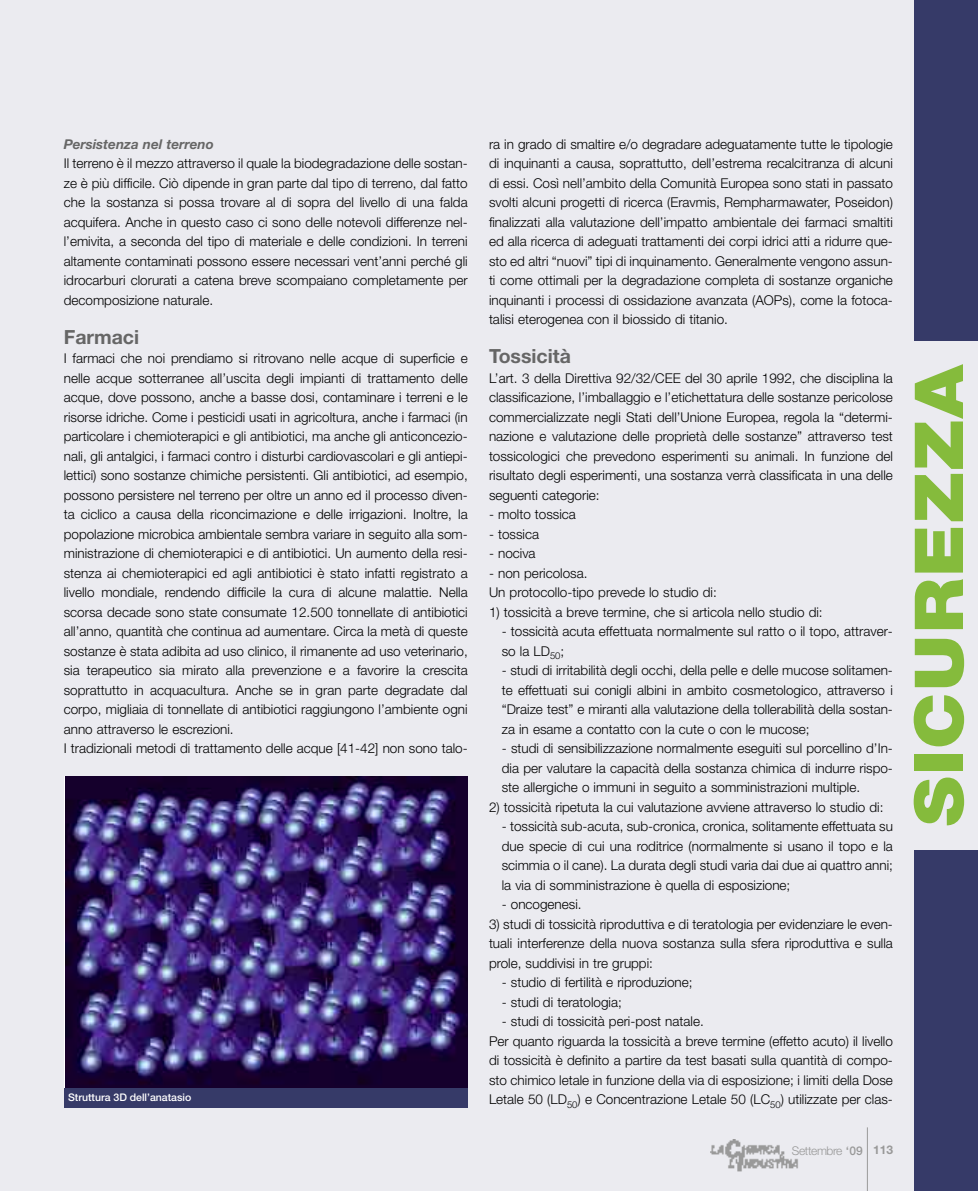
<style>
.page{position:relative;width:978px;height:1191px;background:#ebebf0}
.page>*{position:absolute;margin:0;border:0;box-sizing:border-box;transform-origin:0 0}
.t1{font:900 67.5px "Helvetica Neue";letter-spacing:.02em;color:#85bb3c;scale:1.1 1}
.t2{font:700 19.5px "Helvetica Neue";color:#666}
.t3{font:300 13.5px/19.5px "Helvetica Neue";color:#000;text-align:justify}
.t4{font:italic 700 13.5px "Helvetica Neue";color:#666}
.t5{font:300 12px "Helvetica Neue";letter-spacing:-.035em;color:#999}
.t6{font:500 10.5px "Helvetica Neue";color:#fff}
.s1{font-weight:500}
.s2{font-weight:700}
</style>
<div class="page">
<div style="left:914px;top:0;width:64px;height:340px;background:#363a68"></div>
<div style="left:914px;top:850px;width:64px;height:341px;background:#363a68"></div>
<hr style="left:867px;top:1127px;width:1px;height:64px;background:#999">
<img style="left:711px;top:1139px;width:87px;height:33px">
<img style="left:65px;top:776px;width:403px;height:313px">
<div style="left:64px;top:1089px;width:404px;height:19px;background:#363a68"></div>
<p class="t4" style="left:64px;top:139px;width:151px">Persistenza nel terreno</p>
<p class="t3" style="left:64px;top:155px;width:405px">Il terreno è il mezzo attraverso il quale la biodegradazione delle sostan&shy;ze è più difficile. Ciò dipende in gran parte dal tipo di terreno, dal fatto che la sostanza si possa trovare al di sopra del livello di una falda acquifera. Anche in questo caso ci sono delle notevoli differenze nel&shy;l’emivita, a seconda del tipo di materiale e delle condizioni. In terreni altamente contaminati possono essere necessari vent’anni perché gli idrocarburi clorurati a catena breve scompaiano completamente per decomposizione naturale.</p>
<h2 class="t2" style="left:64px;top:330px;width:77px">Farmaci</h2>
<p class="t3" style="left:64px;top:350px;width:405px;text-align:left">I farmaci che noi prendiamo si ritrovano nelle acque di superficie e nelle acque sotterranee all’uscita degli impianti di trattamento delle acque, dove possono, anche a basse dosi, contaminare i terreni e le risorse idriche. Come i pesticidi usati in agricoltura, anche i farmaci (in particolare i chemioterapici e gli antibiotici, ma anche gli anticoncezio&shy;nali, gli antalgici, i farmaci contro i disturbi cardiovascolari e gli antiepi&shy;lettici) sono sostanze chimiche persistenti. Gli antibiotici, ad esempio, possono persistere nel terreno per oltre un anno ed il processo diven&shy;ta ciclico a causa della riconcimazione e delle irrigazioni. Inoltre, la popolazione microbica ambientale sembra variare in seguito alla som&shy;ministrazione di chemioterapici e di antibiotici. Un aumento della resi&shy;stenza ai chemioterapici ed agli antibiotici è stato infatti registrato a livello mondiale, rendendo difficile la cura di alcune malattie. Nella scorsa decade sono state consumate 12.500 tonnellate di antibiotici all’anno, quantità che continua ad aumentare. Circa la metà di queste sostanze è stata adibita ad uso clinico, il rimanente ad uso veterinario, sia terapeutico sia mirato alla prevenzione e a favorire la crescita soprattutto in acquacultura. Anche se in gran parte degradate dal corpo, migliaia di tonnellate di antibiotici raggiungono l’ambiente ogni anno attraverso le escrezioni.<br>I tradizionali metodi di trattamento delle acque [41-42] non sono talo-</p>
<p class="t6" style="left:68px;top:1093px;width:125px">Struttura 3D dell’anatasio</p>
<p class="t3" style="left:489px;top:135px;width:405px">ra in grado di smaltire e/o degradare adeguatamente tutte le tipologie di inquinanti a causa, soprattutto, dell’estrema recalcitranza di alcuni di essi. Così nell’ambito della Comunità Europea sono stati in passato svolti alcuni progetti di ricerca (Eravmis, Rempharmawater, Poseidon) finalizzati alla valutazione dell’impatto ambientale dei farmaci smaltiti ed alla ricerca di adeguati trattamenti dei corpi idrici atti a ridurre que&shy;sto ed altri “nuovi” tipi di inquinamento. Generalmente vengono assun&shy;ti come ottimali per la degradazione completa di sostanze organiche inquinanti i processi di ossidazione avanzata (AOPs), come la fotoca&shy;talisi eterogenea con il biossido di titanio.</p>
<h2 class="t2" style="left:489px;top:349px;width:83px">Tossicità</h2>
<p class="t3" style="left:489px;top:369px;width:405px">L’art. 3 della Direttiva 92/32/CEE del 30 aprile 1992, che disciplina la classificazione, l’imballaggio e l’etichettatura delle sostanze pericolose commercializzate negli Stati dell’Unione Europea, regola la “determi&shy;nazione e valutazione delle proprietà delle sostanze” attraverso test tossicologici che prevedono esperimenti su animali. In funzione del risultato degli esperimenti, una sostanza verrà classificata in una delle seguenti categorie:</p>
<p class="t3" style="left:489px;top:506px;width:88px">- molto tossica</p>
<p class="t3" style="left:489px;top:525px;width:52px">- tossica</p>
<p class="t3" style="left:489px;top:545px;width:48px">- nociva</p>
<p class="t3" style="left:489px;top:564px;width:229px">- non pericolosa.<br>Un protocollo-tipo prevede lo studio di:</p>
<p class="t3" style="left:489px;top:603px;width:335px">1) tossicità a breve termine, che si articola nello studio di:</p>
<p class="t3" style="left:502px;top:623px;width:393px">- tossicità acuta effettuata normalmente sul ratto o il topo, attraver&shy;so la LD<sub>50</sub>;</p>
<p class="t3" style="left:502px;top:662px;width:393px">- studi di irritabilità degli occhi, della pelle e delle mucose solitamen&shy;te effettuati sui conigli albini in ambito cosmetologico, attraverso i “Draize test” e miranti alla valutazione della tollerabilità della sostan&shy;za in esame a contatto con la cute o con le mucose;</p>
<p class="t3" style="left:502px;top:740px;width:393px">- studi di sensibilizzazione normalmente eseguiti sul porcellino d’In&shy;dia per valutare la capacità della sostanza chimica di indurre rispo&shy;ste allergiche o immuni in seguito a somministrazioni multiple.</p>
<p class="t3" style="left:489px;top:798px;width:396px">2) tossicità ripetuta la cui valutazione avviene attraverso lo studio di:</p>
<p class="t3" style="left:502px;top:818px;width:393px">- tossicità sub-acuta, sub-cronica, cronica, solitamente effettuata su due specie di cui una roditrice (normalmente si usano il topo e la scimmia o il cane). La durata degli studi varia dai due ai quattro anni; la via di somministrazione è quella di esposizione;</p>
<p class="t3" style="left:502px;top:896px;width:81px">- oncogenesi.</p>
<p class="t3" style="left:489px;top:915px;width:405px">3) studi di tossicità riproduttiva e di teratologia per evidenziare le even&shy;tuali interferenze della nuova sostanza sulla sfera riproduttiva e sulla prole, suddivisi in tre gruppi:</p>
<p class="t3" style="left:502px;top:974px;width:192px">- studio di fertilità e riproduzione;</p>
<p class="t3" style="left:502px;top:993px;width:122px">- studi di teratologia;</p>
<p class="t3" style="left:489px;top:1013px;width:405px;text-align:left;text-indent:13px">- studi di tossicità peri-post natale.<br>Per quanto riguarda la tossicità a breve termine (effetto acuto) il livello di tossicità è definito a partire da test basati sulla quantità di compo&shy;sto chimico letale in funzione della via di esposizione; i limiti della Dose Letale 50 (LD<sub>50</sub>) e Concentrazione Letale 50 (LC<sub>50</sub>) utilizzate per clas-</p>
<p class="t5" style="left:792px;top:1146px;width:103px">Settembre <span class="s1">‘09</span> <span class="s2">113</span></p>
<h1 class="t1" style="left:915px;top:826px;width:421px;rotate:-90deg">SICUREZZA</h1>
</div>
